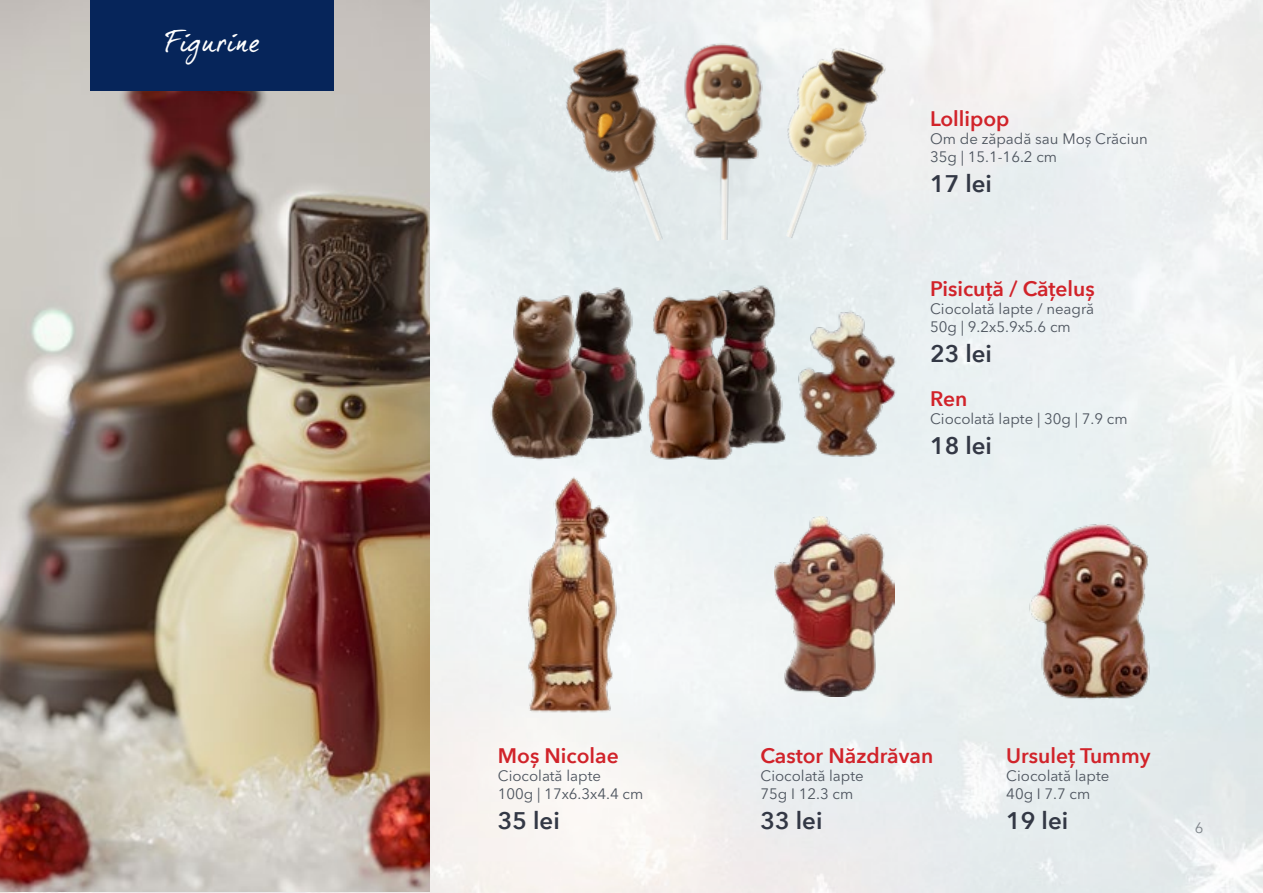
<style>
.page{position:relative;width:1263px;height:893px;background:#fff}
.page>*{position:absolute;margin:0;border:0;box-sizing:border-box;transform-origin:0 0}
.t1{font:30px "Leonidas Script TB2";color:#fff}
.t2{font:600 24px "Avenir Next";color:#333845}
.t3{font:600 21px "Avenir Next";color:#d1232a}
.t4{font:15px "Avenir Next LT Pro";color:#4d545e}
.t5{font:15px "Avenir Next LT Pro";color:#384047}
</style>
<div class="page">
<img style="left:0;top:0;width:1263px;height:893px">
<img style="left:0;top:0;width:430px;height:892px">
<img style="left:545px;top:274px;width:121px;height:169px">
<img style="left:774px;top:516px;width:120px;height:180px">
<img style="left:504px;top:476px;width:139px;height:237px">
<img style="left:527px;top:33px;width:183px;height:230px">
<img style="left:477px;top:292px;width:135px;height:174px">
<img style="left:1006px;top:513px;width:154px;height:189px">
<img style="left:656px;top:38px;width:69px;height:203px">
<img style="left:725px;top:25px;width:183px;height:230px">
<img style="left:675px;top:271px;width:142px;height:184px">
<img style="left:617px;top:288px;width:142px;height:182px">
<img style="left:784px;top:299px;width:142px;height:166px">
<div style="left:90px;top:0;width:243px;height:90px;background:#06255a"></div>
<p class="t1" style="left:164px;top:23px;width:98px">Figurine</p>
<p class="t3" style="left:930px;top:100px;width:81px">Lollipop</p>
<p class="t4" style="left:930px;top:130px;width:219px">Om de zăpadă sau Moș Crăciun</p>
<p class="t4" style="left:930px;top:148px;width:129px">35g | 15.1-16.2 cm</p>
<p class="t2" style="left:930px;top:163px;width:63px">17 lei</p>
<p class="t3" style="left:930px;top:270px;width:166px">Pisicuță / Cățeluș</p>
<p class="t4" style="left:930px;top:300px;width:166px">Ciocolată lapte / neagră</p>
<p class="t4" style="left:930px;top:318px;width:142px">50g | 9.2x5.9x5.6 cm</p>
<p class="t2" style="left:930px;top:333px;width:63px">23 lei</p>
<p class="t3" style="left:930px;top:381px;width:39px">Ren</p>
<p class="t4" style="left:930px;top:410px;width:199px">Ciocolată lapte | 30g | 7.9 cm</p>
<p class="t2" style="left:930px;top:425px;width:63px">18 lei</p>
<p class="t3" style="left:498px;top:738px;width:123px">Moș Nicolae</p>
<p class="t4" style="left:498px;top:767px;width:105px">Ciocolată lapte</p>
<p class="t4" style="left:498px;top:785px;width:147px">100g | 17x6.3x4.4 cm</p>
<p class="t3" style="left:760px;top:738px;width:174px">Castor Năzdrăvan</p>
<p class="t4" style="left:760px;top:767px;width:105px">Ciocolată lapte</p>
<p class="t4" style="left:760px;top:785px;width:94px">75g I 12.3 cm</p>
<p class="t2" style="left:498px;top:800px;width:63px">35 lei</p>
<p class="t2" style="left:760px;top:800px;width:63px">33 lei</p>
<p class="t3" style="left:1006px;top:738px;width:146px">Ursuleț Tummy</p>
<p class="t4" style="left:1006px;top:767px;width:105px">Ciocolată lapte</p>
<p class="t4" style="left:1006px;top:785px;width:86px">40g I 7.7 cm</p>
<p class="t2" style="left:1006px;top:800px;width:63px">19 lei</p>
<p class="t5" style="left:1194px;top:819px;width:10px">6</p>
</div>
